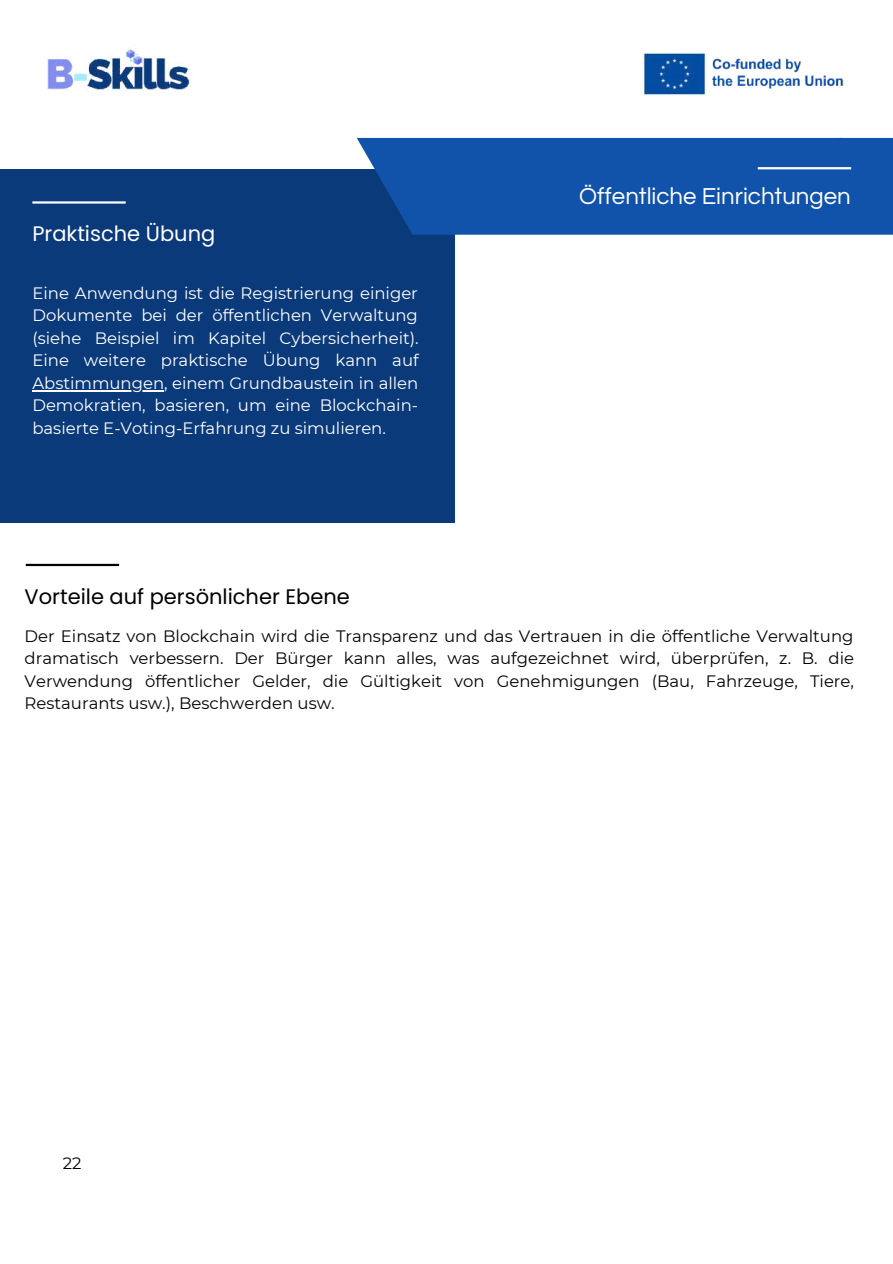
<style>
.page{position:relative;width:893px;height:1264px;background:#fff}
.page>*{position:absolute;margin:0;border:0;box-sizing:border-box;transform-origin:0 0}
.t1{font:24px "Questrial";color:#fff}
.t2{font:21px "Poppins";color:#000}
.t3{font:21px "Poppins";color:#fff}
.t4{font:16.5px/22.5px "Montserrat";color:#000;text-align:justify}
.t5{font:16.5px/22.5px "Montserrat";color:#fff;text-align:justify}
</style>
<div class="page">
<div style="left:0;top:169px;width:454px;height:353px;background:#0b3a7a"></div>
<div style="left:357px;top:138px;width:535px;height:97px;background:#1153aa"></div>
<hr style="left:757px;top:167px;width:94px;height:2px;background:#fff">
<hr style="left:32px;top:201px;width:94px;height:3px;background:#fff">
<img style="left:47px;top:49px;width:143px;height:42px">
<img style="left:643px;top:52px;width:201px;height:44px">
<hr style="left:32px;top:390px;width:132px;height:1px;background:#fff">
<hr style="left:26px;top:564px;width:93px;height:2px;background:#000">
<p class="t3" style="left:32px;top:219px;width:184px">Praktische Übung</p>
<p class="t5" style="left:32px;top:282px;width:388px">Eine Anwendung ist die Registrierung einiger Dokumente bei der öffentlichen Verwaltung (siehe Beispiel im Kapitel Cybersicherheit).<br>Eine weitere praktische Übung kann auf Abstimmungen, einem Grundbaustein in allen Demokratien, basieren, um eine Blockchain&shy;basierte E-Voting-Erfahrung zu simulieren.</p>
<h1 class="t1" style="left:579px;top:184px;width:273px">Öffentliche Einrichtungen</h1>
<p class="t2" style="left:25px;top:581px;width:327px">Vorteile auf persönlicher Ebene</p>
<p class="t4" style="left:25px;top:624px;width:830px">Der Einsatz von Blockchain wird die Transparenz und das Vertrauen in die öffentliche Verwaltung dramatisch verbessern. Der Bürger kann alles, was aufgezeichnet wird, überprüfen, z. B. die Verwendung öffentlicher Gelder, die Gültigkeit von Genehmigungen (Bau, Fahrzeuge, Tiere, Restaurants usw.), Beschwerden usw.</p>
<p class="t4" style="left:63px;top:1151px;width:20px">22</p>
</div>
